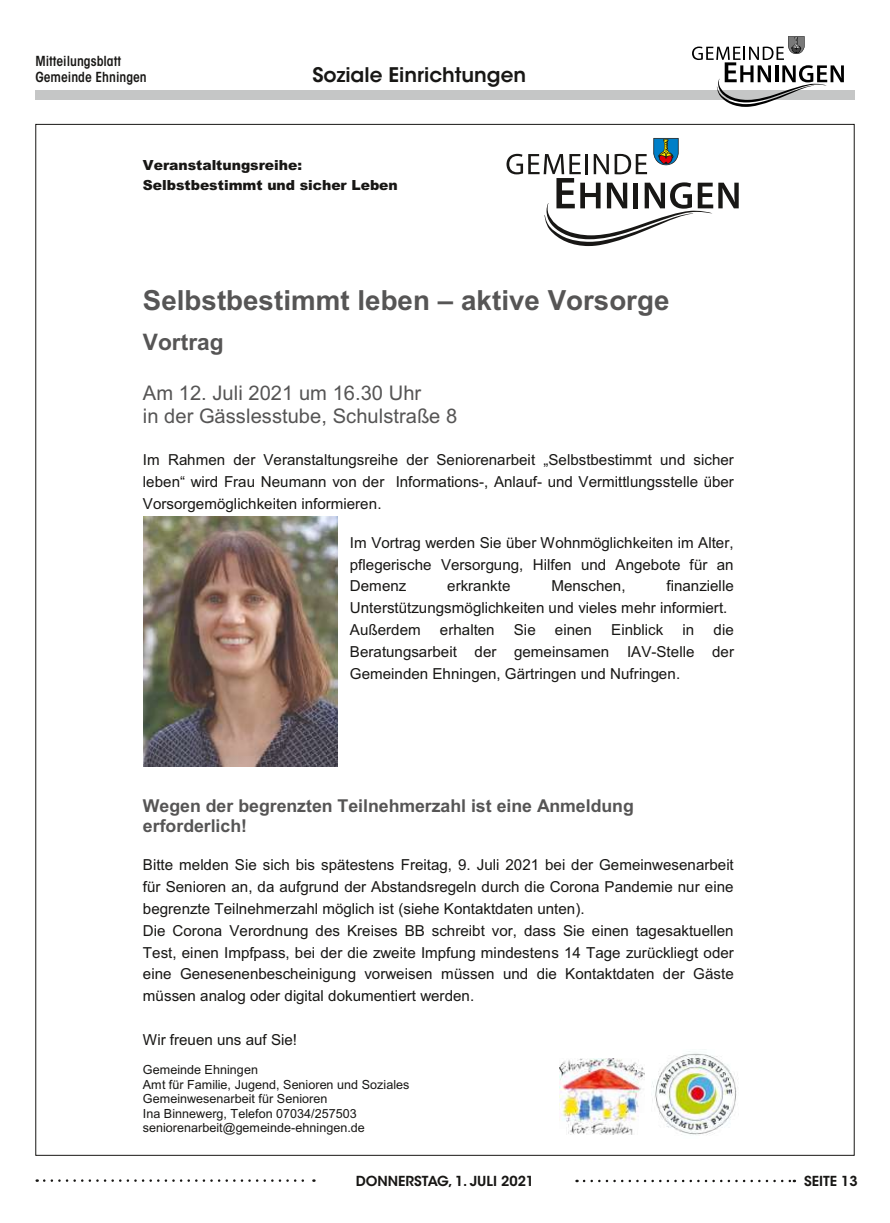
<style>
.page{position:relative;width:890px;height:1223px;background:#fff}
.page>*{position:absolute;margin:0;border:0;box-sizing:border-box;transform-origin:0 0}
.t1{font:700 27.75px "Arial";color:#565555}
.t2{font:700 22.75px "Arial";color:#565555}
.t3{font:20.12px/23.1px "Arial";color:#565555}
.t4{font:600 20px "ITC Avant Garde Std";color:#181715}
.t5{font:700 17.75px/20.2px "Arial";color:#565555}
.t6{font:15.12px/21.8px "Arial";color:#181715;text-align:justify}
.t7{font:900 14px/19.8px "Arial";letter-spacing:-.005em;color:#181715}
.t8{font:600 condensed 13.75px/16.5px "ITC Avant Garde Std";color:#181715}
.t9{font:600 13.75px "ITC Avant Garde Std";color:#181715}
.t10{font:12.62px/14.5px "Arial";color:#181715}
</style>
<div class="page">
<div style="left:35px;top:90px;width:819px;height:10px;background:#c5c6c6"></div>
<svg style="left:692px;top:36px;width:151px;height:71px"></svg>
<svg style="left:584px;top:1179px;width:210px;height:3px"></svg>
<svg style="left:44px;top:1179px;width:270px;height:2px"></svg>
<img style="left:143px;top:516px;width:195px;height:250px">
<svg style="left:506px;top:138px;width:232px;height:108px"></svg>
<img style="left:559px;top:1058px;width:85px;height:76px">
<img style="left:651px;top:1051px;width:86px;height:84px">
<p class="t8" style="left:35px;top:53px;width:113px">Mitteilungsblatt<br>Gemeinde Ehningen</p>
<h3 class="t4" style="left:312px;top:64px;width:215px">Soziale Einrichtungen</h3>
<p class="t7" style="left:143px;top:155px;width:256px">Veranstaltungsreihe:<br>Selbstbestimmt und sicher Leben</p>
<h1 class="t1" style="left:143px;top:285px;width:528px">Selbstbestimmt leben – aktive Vorsorge</h1>
<h2 class="t2" style="left:143px;top:329px;width:82px">Vortrag</h2>
<h3 class="t3" style="left:143px;top:383px;width:316px">Am 12. Juli 2021 um 16.30 Uhr<br>in der Gässlesstube, Schulstraße 8</h3>
<p class="t6" style="left:143px;top:450px;width:592px">Im Rahmen der Veranstaltungsreihe der Seniorenarbeit „Selbstbestimmt und sicher leben“ wird Frau Neumann von der Informations-, Anlauf- und Vermittlungsstelle über Vorsorgemöglichkeiten informieren.</p>
<p class="t6" style="left:350px;top:533px;width:385px">Im Vortrag werden Sie über Wohnmöglichkeiten im Alter, pflegerische Versorgung, Hilfen und Angebote für an Demenz</p>
<p class="t6" style="left:350px;top:576px;width:385px;text-align:left;text-indent:316px">finanzielle<br>Unterstützungsmöglichkeiten und vieles mehr informiert.<br>Außerdem</p>
<p class="t6" style="left:447px;top:576px;width:65px">erkrankte</p>
<p class="t6" style="left:551px;top:576px;width:76px">Menschen,</p>
<p class="t6" style="left:440px;top:620px;width:56px">erhalten</p>
<p class="t6" style="left:513px;top:620px;width:23px">Sie</p>
<p class="t6" style="left:554px;top:620px;width:39px">einen</p>
<p class="t6" style="left:611px;top:620px;width:54px">Einblick</p>
<p class="t6" style="left:682px;top:620px;width:13px">in</p>
<p class="t6" style="left:350px;top:620px;width:385px;text-indent:363px">die Beratungsarbeit der gemeinsamen IAV-Stelle der Gemeinden Ehningen, Gärtringen und Nufringen.</p>
<p class="t5" style="left:143px;top:795px;width:492px">Wegen der begrenzten Teilnehmerzahl ist eine Anmeldung erforderlich!</p>
<p class="t6" style="left:143px;top:855px;width:592px;text-align:left">Bitte melden Sie sich bis spätestens Freitag, 9. Juli 2021 bei der Gemeinwesenarbeit für Senioren an, da aufgrund der Abstandsregeln durch die Corona Pandemie nur eine begrenzte Teilnehmerzahl möglich ist (siehe Kontaktdaten unten).<br>Die Corona Verordnung des Kreises BB schreibt vor, dass Sie einen tagesaktuellen Test, einen Impfpass, bei der die zweite Impfung mindestens 14 Tage zurückliegt oder eine Genesenenbescheinigung vorweisen müssen und die Kontaktdaten der Gäste müssen analog oder digital dokumentiert werden.</p>
<p class="t6" style="left:143px;top:1029px;width:156px">Wir freuen uns auf Sie!</p>
<p class="t10" style="left:143px;top:1063px;width:268px">Gemeinde Ehningen<br>Amt für Familie, Jugend, Senioren und Soziales Gemeinwesenarbeit für Senioren<br>Ina Binnewerg, Telefon 07034/257503 seniorenarbeit@gemeinde-ehningen.de</p>
<p class="t9" style="left:355px;top:1173px;width:180px">DONNERSTAG, 1. JULI 2021</p>
<p class="t9" style="left:803px;top:1173px;width:55px">SEITE 13</p>
</div>
